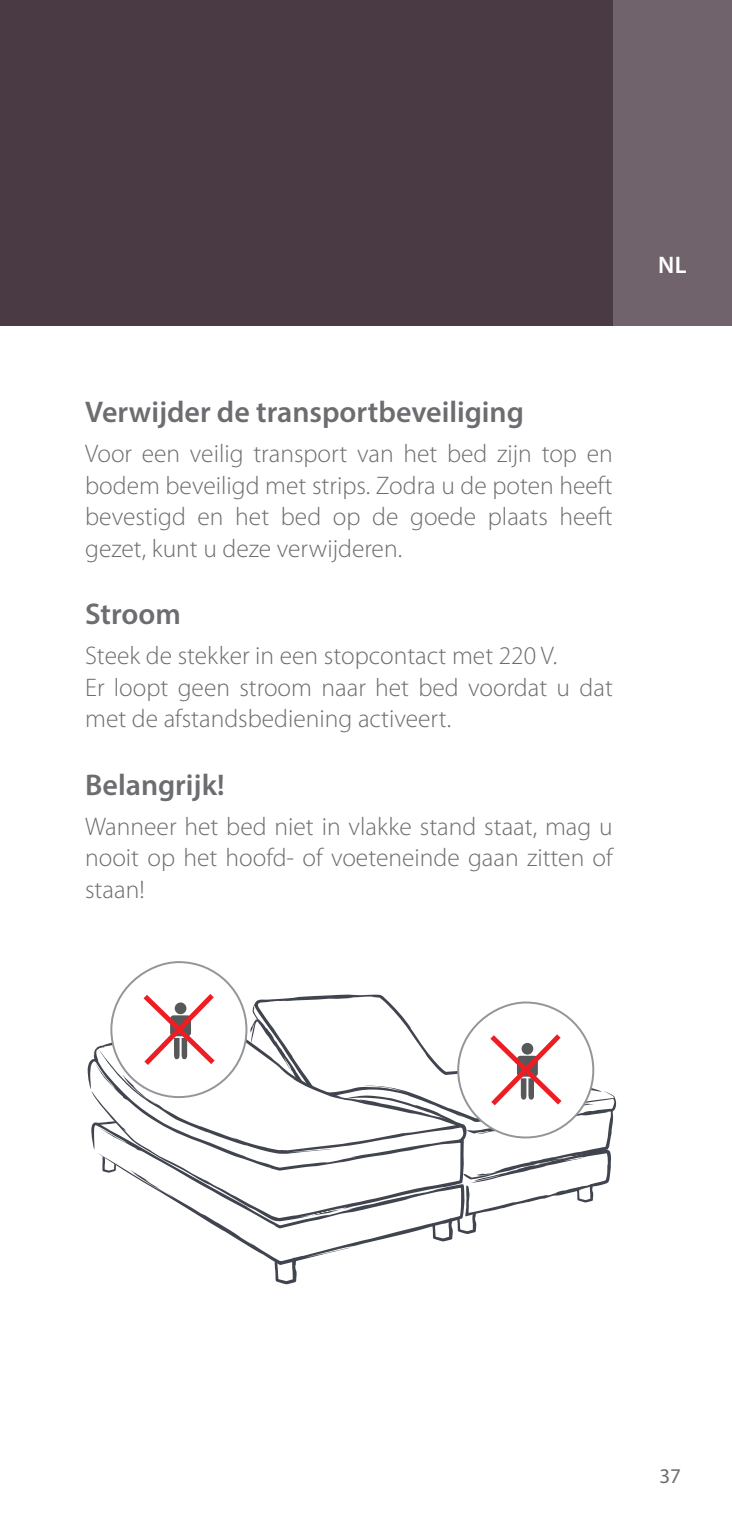
<style>
.page{position:relative;width:732px;height:1531px;background:#fff}
.page>*{position:absolute;margin:0;border:0;box-sizing:border-box;transform-origin:0 0}
.t1{font:600 30px "Myriad Pro";color:#6c6d70}
.t2{font:300 25.5px/31.5px "Myriad Pro";color:#6c6d70;text-align:justify}
.t3{font:600 24px "Myriad Pro";color:#fff}
.t4{font:21px "Myriad Pro";color:#6c6d70}
</style>
<div class="page">
<div style="left:612px;top:0;width:119px;height:325px;background:#71636b"></div>
<div style="left:0;top:0;width:612px;height:325px;background:#493a44"></div>
<svg style="left:274px;top:1265px;width:23px;height:19px"></svg>
<svg style="left:240px;top:1241px;width:205px;height:24px"></svg>
<svg style="left:94px;top:989px;width:522px;height:252px"></svg>
<p class="t3" style="left:658px;top:250px;width:30px">NL</p>
<p class="t1" style="left:85px;top:393px;width:440px">Verwijder de transportbeveiliging</p>
<p class="t2" style="left:85px;top:438px;width:529px">Voor een veilig transport van het bed zijn top en bodem beveiligd met strips. Zodra u de poten heeft bevestigd en het bed op de goede plaats heeft gezet, kunt u deze verwijderen.</p>
<p class="t1" style="left:85px;top:595px;width:97px">Stroom</p>
<p class="t2" style="left:85px;top:640px;width:529px;text-align:left">Steek de stekker in een stopcontact met 220 V.<br>Er loopt geen stroom naar het bed voordat u dat met de afstandsbediening activeert.</p>
<p class="t1" style="left:85px;top:766px;width:141px">Belangrijk!</p>
<p class="t2" style="left:85px;top:810px;width:529px">Wanneer het bed niet in vlakke stand staat, mag u nooit op het hoofd- of voeteneinde gaan zitten of staan!</p>
<p class="t4" style="left:659px;top:1463px;width:23px">37</p>
</div>
